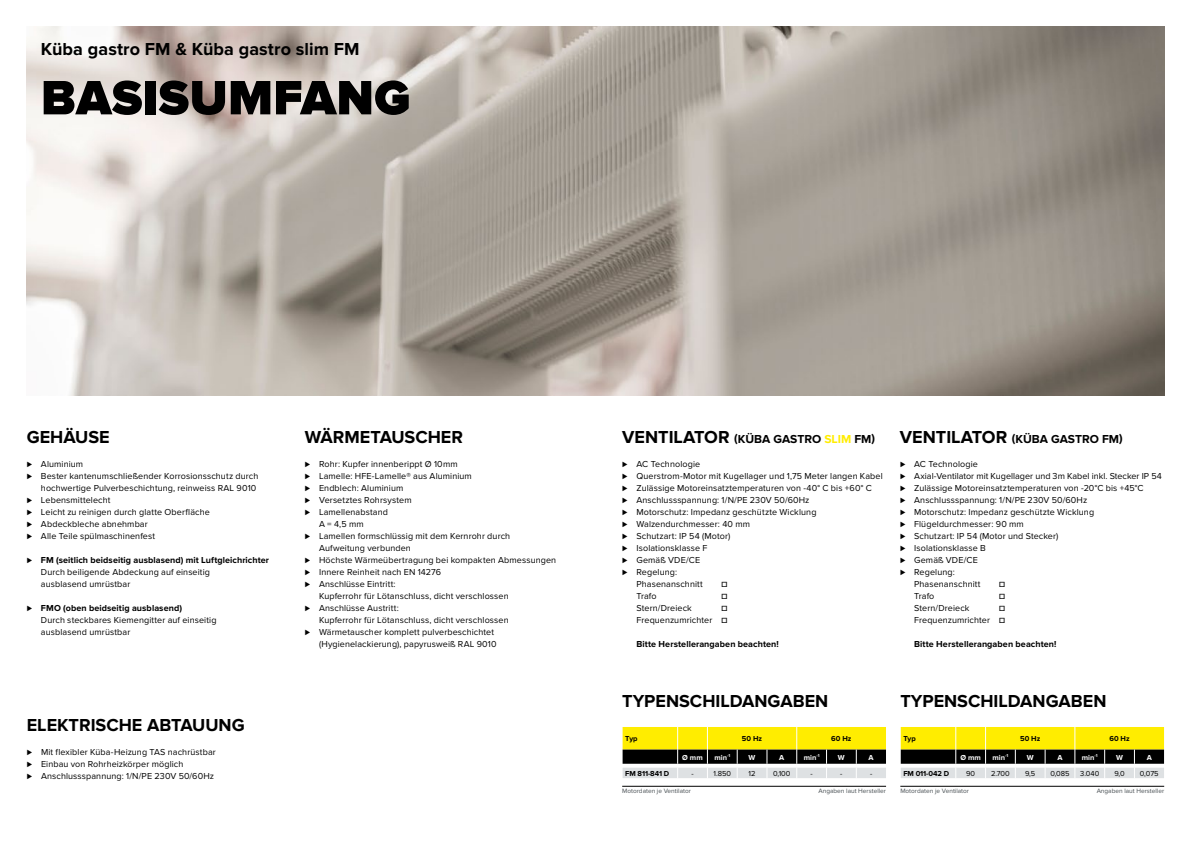
<style>
.page{position:relative;width:1191px;height:842px;background:#fff}
.page>*{position:absolute;margin:0;border:0;box-sizing:border-box;transform-origin:0 0}
.t1{font:900 50px "Proxima Nova";letter-spacing:.005em;color:#000}
.t2{font:700 18px "Proxima Nova";color:#000}
.t3{font:700 12px "Proxima Nova";color:#000}
.t4{font:9px/12px "Proxima Nova";letter-spacing:.01em;color:#000}
.t5{font:700 9px "Proxima Nova";letter-spacing:.01em;color:#000}
.t6{font:7.5px "Proxima Nova";color:#000}
.t7{font:700 7.5px "Proxima Nova";letter-spacing:-.01em;color:#000}
.t8{font:700 7.5px "Proxima Nova";color:#fff}
.t9{font:6.5px "Proxima Nova";color:#4b5256}
.s1{font-size:18px}
.s2{color:#ffed00}
.s3{font-weight:700}
</style>
<div class="page">
<img style="left:27px;top:27px;width:1137px;height:368px">
<hr style="left:900px;top:786px;width:264px;height:1px;background:#000">
<hr style="left:622px;top:786px;width:264px;height:1px;background:#000">
<svg style="left:900px;top:727px;width:265px;height:50px;background:#aca433"></svg>
<div style="left:897px;top:764px;width:270px;height:17px;border:3px solid #fff"></div>
<svg style="left:622px;top:727px;width:264px;height:50px;background:#ada534"></svg>
<div style="left:619px;top:764px;width:270px;height:17px;border:3px solid #fff"></div>
<h2 class="t2" style="left:41px;top:39px;width:320px">Küba gastro FM &amp; Küba gastro slim FM</h2>
<h1 class="t1" style="left:41px;top:69px;width:371px">BASISUMFANG</h1>
<h2 class="t2" style="left:305px;top:427px;width:160px">WÄRMETAUSCHER</h2>
<h2 class="t2" style="left:27px;top:427px;width:84px">GEHÄUSE</h2>
<h3 class="t3" style="left:622px;top:432px;width:254px"><span class="s1">VENTILATOR</span> (KÜBA GASTRO <span class="s2">SLIM</span> FM)</h3>
<h3 class="t3" style="left:900px;top:432px;width:224px"><span class="s1">VENTILATOR</span> (KÜBA GASTRO FM)</h3>
<p class="t4" style="left:27px;top:458px;width:58px">⊲ Aluminium</p>
<p class="t4" style="left:27px;top:470px;width:233px">⊲ Bester kantenumschließender Korrosionsschutz durch</p>
<p class="t4" style="left:41px;top:482px;width:217px">hochwertige Pulverbeschichtung, reinweiss RAL 9010</p>
<p class="t4" style="left:27px;top:494px;width:85px">⊲ Lebensmittelecht</p>
<p class="t4" style="left:27px;top:506px;width:185px">⊲ Leicht zu reinigen durch glatte Oberfläche</p>
<p class="t4" style="left:27px;top:518px;width:122px">⊲ Abdeckbleche abnehmbar</p>
<p class="t4" style="left:27px;top:530px;width:130px">⊲ Alle Teile spülmaschinenfest</p>
<p class="t4" style="left:41px;top:554px;width:230px;text-indent:-14px">⊲ <span class="s3">FM (seitlich beidseitig ausblasend) mit Luftgleichrichter<br></span>Durch beiligende Abdeckung auf einseitig<br>ausblasend umrüstbar</p>
<p class="t4" style="left:41px;top:602px;width:177px;text-indent:-14px">⊲ <span class="s3">FMO (oben beidseitig ausblasend)<br></span>Durch steckbares Kiemengitter auf einseitig ausblasend umrüstbar</p>
<h2 class="t2" style="left:27px;top:715px;width:219px">ELEKTRISCHE ABTAUUNG</h2>
<p class="t4" style="left:27px;top:746px;width:190px">⊲ Mit flexibler Küba-Heizung TAS nachrüstbar ⊲ Einbau von Rohrheizkörper möglich<br>⊲ Anschlussspannung: 1/N/PE 230V 50/60Hz</p>
<p class="t4" style="left:305px;top:458px;width:154px">⊲ Rohr: Kupfer innenberippt Ø 10mm</p>
<p class="t4" style="left:305px;top:470px;width:168px">⊲ Lamelle: HFE-Lamelle® aus Aluminium</p>
<p class="t4" style="left:305px;top:482px;width:100px">⊲ Endblech: Aluminium</p>
<p class="t4" style="left:305px;top:494px;width:108px">⊲ Versetztes Rohrsystem</p>
<p class="t4" style="left:305px;top:506px;width:85px">⊲ Lamellenabstand</p>
<p class="t4" style="left:319px;top:518px;width:46px">A = 4,5 mm</p>
<p class="t4" style="left:305px;top:530px;width:207px">⊲ Lamellen formschlüssig mit dem Kernrohr durch</p>
<p class="t4" style="left:319px;top:542px;width:93px">Aufweitung verbunden</p>
<p class="t4" style="left:305px;top:554px;width:253px">⊲ Höchste Wärmeübertragung bei kompakten Abmessungen</p>
<p class="t4" style="left:305px;top:566px;width:138px">⊲ Innere Reinheit nach EN 14276</p>
<p class="t4" style="left:305px;top:578px;width:92px">⊲ Anschlüsse Eintritt:</p>
<p class="t4" style="left:319px;top:590px;width:191px">Kupferrohr für Lötanschluss, dicht verschlossen</p>
<p class="t4" style="left:305px;top:602px;width:95px">⊲ Anschlüsse Austritt:</p>
<p class="t4" style="left:319px;top:614px;width:191px">Kupferrohr für Lötanschluss, dicht verschlossen</p>
<p class="t4" style="left:305px;top:626px;width:191px">⊲ Wärmetauscher komplett pulverbeschichtet</p>
<p class="t4" style="left:319px;top:638px;width:179px">(Hygienelackierung), papyrusweiß RAL 9010</p>
<p class="t4" style="left:622px;top:458px;width:79px">⊲ AC Technologie</p>
<p class="t4" style="left:622px;top:470px;width:262px">⊲ Querstrom-Motor mit Kugellager und 1,75 Meter langen Kabel</p>
<p class="t4" style="left:622px;top:482px;width:251px">⊲ Zulässige Motoreinsatztemperaturen von -40° C bis +60° C</p>
<p class="t4" style="left:622px;top:494px;width:189px">⊲ Anschlussspannung: 1/N/PE 230V 50/60Hz</p>
<p class="t4" style="left:622px;top:506px;width:196px">⊲ Motorschutz: Impedanz geschützte Wicklung</p>
<p class="t4" style="left:622px;top:518px;width:129px">⊲ Walzendurchmesser: 40 mm</p>
<p class="t4" style="left:622px;top:530px;width:110px">⊲ Schutzart: IP 54 (Motor)</p>
<p class="t4" style="left:622px;top:542px;width:87px">⊲ Isolationsklasse F</p>
<p class="t4" style="left:622px;top:554px;width:79px">⊲ Gemäß VDE/CE</p>
<p class="t4" style="left:622px;top:566px;width:56px">⊲ Regelung:</p>
<p class="t4" style="left:636px;top:578px;width:68px">Phasenanschnitt</p>
<p class="t5" style="left:721px;top:579px;width:7px">☐</p>
<p class="t4" style="left:636px;top:590px;width:22px">Trafo</p>
<p class="t5" style="left:721px;top:591px;width:7px">☐</p>
<p class="t4" style="left:636px;top:602px;width:57px">Stern/Dreieck</p>
<p class="t4" style="left:636px;top:602px;width:92px;text-align:right"><span class="s3">☐<br></span>Frequenzumrichter <span class="s3">☐</span></p>
<p class="t5" style="left:636px;top:639px;width:144px">Bitte Herstellerangaben beachten!</p>
<p class="t4" style="left:900px;top:458px;width:79px">⊲ AC Technologie</p>
<p class="t4" style="left:900px;top:470px;width:263px">⊲ Axial-Ventilator mit Kugellager und 3m Kabel inkl. Stecker IP 54</p>
<p class="t4" style="left:900px;top:482px;width:245px">⊲ Zulässige Motoreinsatztemperaturen von -20°C bis +45°C</p>
<p class="t4" style="left:900px;top:494px;width:189px">⊲ Anschlussspannung: 1/N/PE 230V 50/60Hz</p>
<p class="t4" style="left:900px;top:506px;width:196px">⊲ Motorschutz: Impedanz geschützte Wicklung</p>
<p class="t4" style="left:900px;top:518px;width:125px">⊲ Flügeldurchmesser: 90 mm</p>
<p class="t4" style="left:900px;top:530px;width:160px">⊲ Schutzart: IP 54 (Motor und Stecker)</p>
<p class="t4" style="left:900px;top:542px;width:87px">⊲ Isolationsklasse B</p>
<p class="t4" style="left:900px;top:554px;width:79px">⊲ Gemäß VDE/CE</p>
<p class="t4" style="left:900px;top:566px;width:56px">⊲ Regelung:</p>
<p class="t4" style="left:914px;top:578px;width:68px">Phasenanschnitt</p>
<p class="t5" style="left:999px;top:579px;width:7px">☐</p>
<p class="t4" style="left:914px;top:590px;width:22px">Trafo</p>
<p class="t5" style="left:999px;top:591px;width:7px">☐</p>
<p class="t4" style="left:914px;top:602px;width:57px">Stern/Dreieck</p>
<p class="t4" style="left:914px;top:602px;width:92px;text-align:right"><span class="s3">☐<br></span>Frequenzumrichter <span class="s3">☐</span></p>
<p class="t5" style="left:914px;top:639px;width:144px">Bitte Herstellerangaben beachten!</p>
<h2 class="t2" style="left:622px;top:691px;width:208px">TYPENSCHILDANGABEN</h2>
<h2 class="t2" style="left:900px;top:691px;width:208px">TYPENSCHILDANGABEN</h2>
<p class="t7" style="left:625px;top:734px;width:14px">Typ</p>
<p class="t7" style="left:742px;top:734px;width:22px">50 Hz</p>
<p class="t7" style="left:831px;top:734px;width:22px">60 Hz</p>
<p class="t8" style="left:682px;top:753px;width:22px">Ø mm</p>
<p class="t8" style="left:714px;top:753px;width:17px">min<sup>-1</sup></p>
<p class="t8" style="left:748px;top:753px;width:8px">W</p>
<p class="t8" style="left:779px;top:753px;width:7px">A</p>
<p class="t8" style="left:803px;top:753px;width:17px">min<sup>-1</sup></p>
<p class="t8" style="left:838px;top:753px;width:8px">W</p>
<p class="t8" style="left:868px;top:753px;width:7px">A</p>
<p class="t9" style="left:622px;top:787px;width:70px">Motordaten je Ventilator</p>
<p class="t9" style="left:818px;top:787px;width:69px">Angaben laut Hersteller</p>
<p class="t9" style="left:900px;top:787px;width:70px">Motordaten je Ventilator</p>
<p class="t9" style="left:1096px;top:787px;width:69px">Angaben laut Hersteller</p>
<p class="t7" style="left:903px;top:734px;width:14px">Typ</p>
<p class="t7" style="left:1020px;top:734px;width:22px">50 Hz</p>
<p class="t7" style="left:1109px;top:734px;width:22px">60 Hz</p>
<p class="t8" style="left:960px;top:753px;width:22px">Ø mm</p>
<p class="t8" style="left:992px;top:753px;width:17px">min<sup>-1</sup></p>
<p class="t8" style="left:1026px;top:753px;width:8px">W</p>
<p class="t8" style="left:1057px;top:753px;width:7px">A</p>
<p class="t8" style="left:1082px;top:753px;width:17px">min<sup>-1</sup></p>
<p class="t8" style="left:1116px;top:753px;width:8px">W</p>
<p class="t8" style="left:1146px;top:753px;width:7px">A</p>
<p class="t7" style="left:625px;top:769px;width:46px">FM 811-841 D</p>
<p class="t6" style="left:691px;top:769px;width:4px">-</p>
<p class="t6" style="left:713px;top:769px;width:19px">1.850</p>
<p class="t6" style="left:748px;top:769px;width:8px">12</p>
<p class="t6" style="left:773px;top:769px;width:19px">0,100</p>
<p class="t6" style="left:810px;top:769px;width:4px">-</p>
<p class="t6" style="left:840px;top:769px;width:4px">-</p>
<p class="t6" style="left:870px;top:769px;width:4px">-</p>
<p class="t7" style="left:903px;top:769px;width:47px">FM 011-042 D</p>
<p class="t6" style="left:966px;top:769px;width:11px">90</p>
<p class="t6" style="left:991px;top:769px;width:20px">2.700</p>
<p class="t6" style="left:1025px;top:769px;width:12px">9,5</p>
<p class="t6" style="left:1050px;top:769px;width:21px">0,085</p>
<p class="t6" style="left:1080px;top:769px;width:21px">3.040</p>
<p class="t6" style="left:1114px;top:769px;width:12px">9,0</p>
<p class="t6" style="left:1140px;top:769px;width:20px">0,075</p>
</div>
